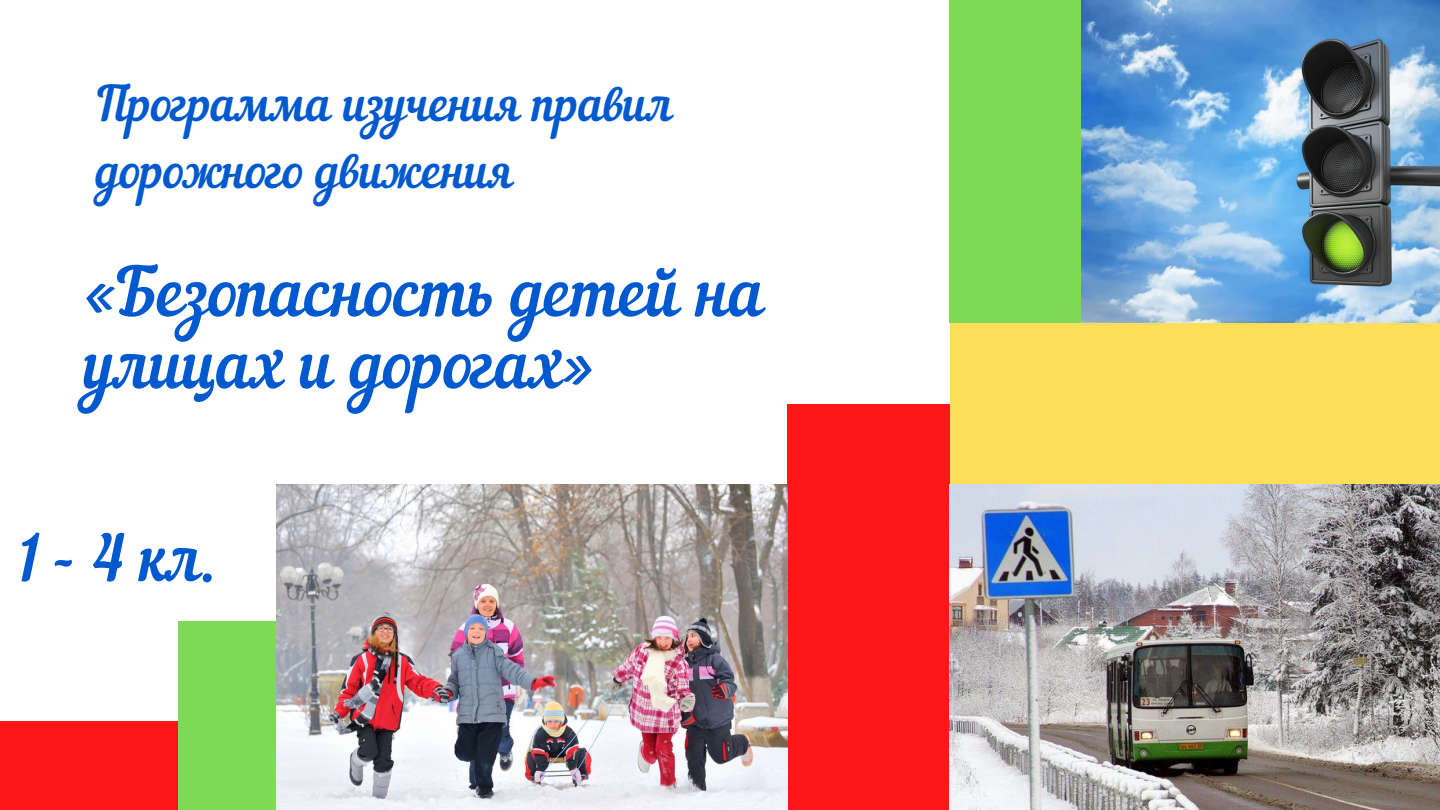
<style>
.page{position:relative;width:1440px;height:810px;background:#fff}
.page>*{position:absolute;margin:0;border:0;box-sizing:border-box;transform-origin:0 0}
.t1{font:66.8px/72px "Nautilus Pompilius";color:#0059cf}
.t2{font:64px "Nautilus Pompilius";color:#0059cf}
.t3{font:48px/66.8px "Nautilus Pompilius";color:#0059cf}
</style>
<div class="page">
<div style="left:950px;top:0;width:131px;height:322px;background:#7ed957"></div>
<div style="left:950px;top:323px;width:490px;height:162px;background:#ffde59"></div>
<div style="left:178px;top:621px;width:99px;height:189px;background:#7ed957"></div>
<img style="left:1081px;top:0;width:358px;height:322px">
<div style="left:787px;top:404px;width:163px;height:406px;background:#ff1616"></div>
<img style="left:277px;top:484px;width:511px;height:326px">
<img style="left:950px;top:484px;width:490px;height:326px">
<div style="left:0;top:721px;width:178px;height:89px;background:#ff1616"></div>
<p class="t3" style="left:96px;top:76px;width:578px">Программа изучения правил дорожного движения</p>
<h1 class="t1" style="left:85px;top:263px;width:681px">«Безопасность детей на улицах и дорогах»</h1>
<h2 class="t2" style="left:19px;top:533px;width:201px">1-4кл.</h2>
</div>
